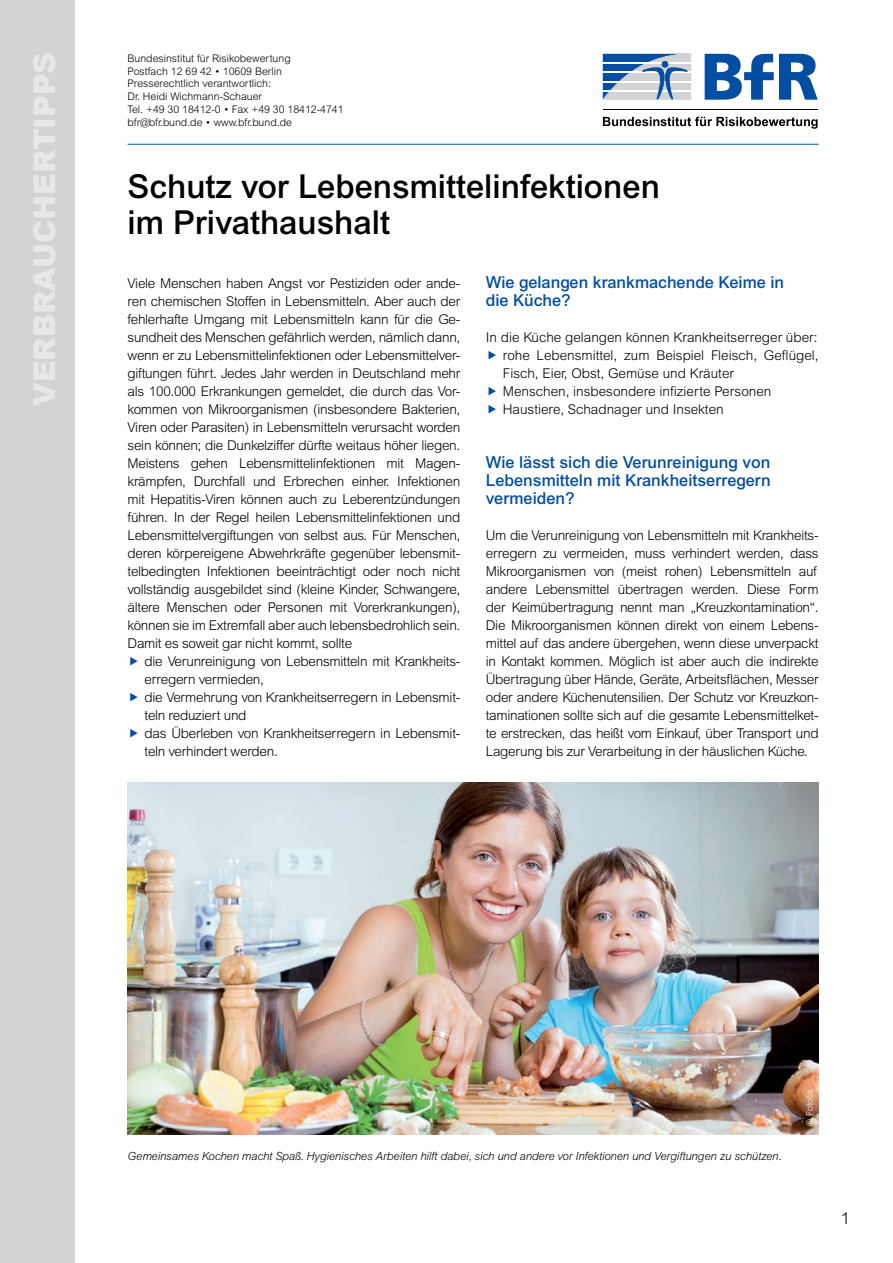
<style>
.page{position:relative;width:893px;height:1263px;background:#fff}
.page>*{position:absolute;margin:0;border:0;box-sizing:border-box;transform-origin:0 0}
.t1{font:500 33px/36px "Arial MT Pro";color:#000}
.t2{font:900 30px "Arial";color:#e6e7e8}
.t3{font:500 16.5px/18px "Arial MT Pro";color:#034ea2}
.t4{font:300 16.5px "Arial MT Pro";color:#000}
.t5{font:300 13.5px/18px "Arial MT Pro";letter-spacing:-.02em;color:#000;text-align:justify}
.t6{font:300 13.5px/18px "Arial MT Pro";color:#000}
.t7{font:italic 300 11.25px "Arial MT Pro";letter-spacing:-.01em;color:#000}
.t8{font:300 10.5px/12.9px "Arial MT Pro";color:#000}
.t9{font:300 9px "Arial MT Pro";color:#fff}
</style>
<div class="page">
<div style="left:0;top:0;width:74px;height:1263px;background:#d1d3d4"></div>
<hr style="left:128px;top:144px;width:691px;height:1px;background:#034ea2">
<svg style="left:603px;top:117px;width:215px;height:12px"></svg>
<svg style="left:603px;top:54px;width:88px;height:46px;background:#93adca"></svg>
<svg style="left:705px;top:54px;width:113px;height:46px"></svg>
<hr style="left:603px;top:110px;width:215px;height:1px;background:#000">
<img style="left:128px;top:782px;width:690px;height:352px">
<h2 class="t2" style="left:23px;top:406px;width:355px;rotate:-90deg">VERBRAUCHERTIPPS</h2>
<p class="t8" style="left:128px;top:52px;width:218px">Bundesinstitut für Risikobewertung<br>Postfach 12 69 42 • 10609 Berlin Presserechtlich verantwortlich:<br>Dr. Heidi Wichmann-Schauer<br>Tel. +49 30 18412-0 • Fax +49 30 18412-4741 bfr@bfr.bund.de • www.bfr.bund.de</p>
<h1 class="t1" style="left:128px;top:170px;width:534px">Schutz vor Lebensmittelinfektionen im Privathaushalt</h1>
<p class="t5" style="left:128px;top:275px;width:334px">Viele Menschen haben Angst vor Pestiziden oder ande&shy;ren chemischen Stoffen in Lebensmitteln. Aber auch der fehlerhafte Umgang mit Lebensmitteln kann für die Ge&shy;sundheit des Menschen gefährlich werden, nämlich dann, wenn er zu Lebensmittelinfektionen oder Lebensmittelver&shy;giftungen führt. Jedes Jahr werden in Deutschland mehr als 100.000 Erkrankungen gemeldet, die durch das Vor&shy;kommen von Mikroorganismen (insbesondere Bakterien, Viren oder Parasiten) in Lebensmitteln verursacht worden sein können; die Dunkelziffer dürfte weitaus höher liegen.<br>Meistens gehen Lebensmittelinfektionen mit Magen&shy;krämpfen, Durchfall und Erbrechen einher. Infektionen mit Hepatitis-Viren können auch zu Leberentzündungen führen. In der Regel heilen Lebensmittelinfektionen und Lebensmittelvergiftungen von selbst aus. Für Menschen, deren körpereigene Abwehrkräfte gegenüber lebensmit&shy;telbedingten Infektionen beeinträchtigt oder noch nicht vollständig ausgebildet sind (kleine Kinder, Schwangere, ältere Menschen oder Personen mit Vorerkrankungen), können sie im Extremfall aber auch lebensbedrohlich sein.<br>Damit es soweit gar nicht kommt, sollte</p>
<p class="t5" style="left:145px;top:652px;width:317px;text-align:left">die Verunreinigung von Lebensmitteln mit Krankheits&shy;erregern vermieden,<br>die Vermehrung von Krankheitserregern in Lebensmit&shy;teln reduziert und<br>das Überleben von Krankheitserregern in Lebensmit&shy;teln verhindert werden.</p>
<p class="t3" style="left:486px;top:274px;width:300px">Wie gelangen krankmachende Keime in die Küche?</p>
<p class="t6" style="left:503px;top:329px;width:317px;text-indent:-17px">In die Küche gelangen können Krankheitserreger über: rohe Lebensmittel, zum Beispiel Fleisch, Geflügel, Fisch, Eier, Obst, Gemüse und Kräuter<br>Menschen, insbesondere infizierte Personen Haustiere, Schadnager und Insekten</p>
<p class="t3" style="left:486px;top:454px;width:286px;text-align:justify">Wie lässt sich die Verunreinigung von Lebensmitteln mit Krankheitserregern vermeiden?</p>
<p class="t5" style="left:486px;top:527px;width:334px">Um die Verunreinigung von Lebensmitteln mit Krankheits&shy;erregern zu vermeiden, muss verhindert werden, dass Mikroorganismen von (meist rohen) Lebensmitteln auf andere Lebensmittel übertragen werden. Diese Form der Keimübertragung nennt man „Kreuzkontamination“.<br>Die Mikroorganismen können direkt von einem Lebens&shy;mittel auf das andere übergehen, wenn diese unverpackt in Kontakt kommen. Möglich ist aber auch die indirekte Übertragung über Hände, Geräte, Arbeitsflächen, Messer oder andere Küchenutensilien. Der Schutz vor Kreuzkon&shy;taminationen sollte sich auf die gesamte Lebensmittelket&shy;te erstrecken, das heißt vom Einkauf, über Transport und Lagerung bis zur Verarbeitung in der häuslichen Küche.</p>
<p class="t7" style="left:128px;top:1150px;width:655px">Gemeinsames Kochen macht Spaß. Hygienisches Arbeiten hilft dabei, sich und andere vor Infektionen und Vergiftungen zu schützen.</p>
<p class="t9" style="left:804px;top:1125px;width:37px;rotate:-90deg">© Fotolia</p>
<p class="t4" style="left:841px;top:1208px;width:11px">1</p>
</div>
